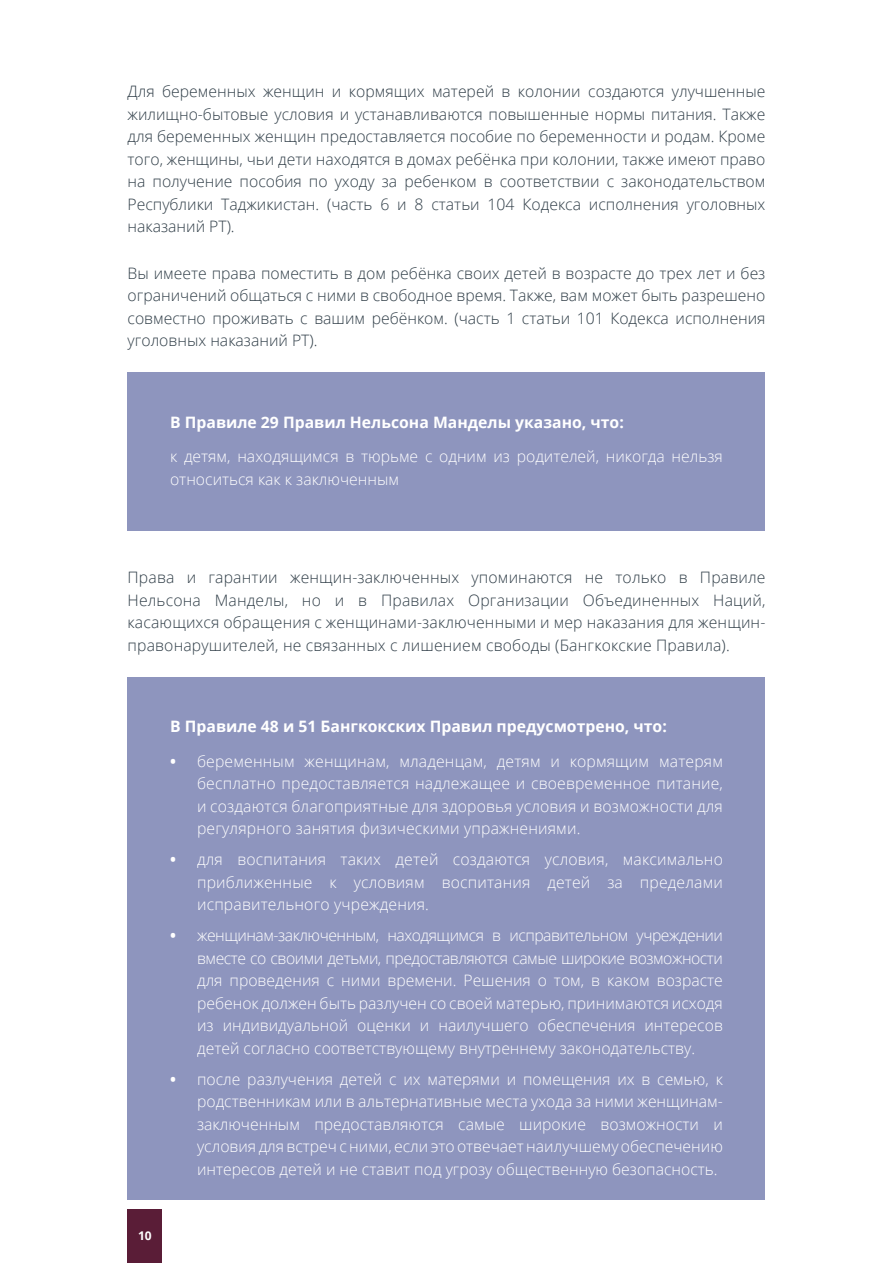
<style>
.page{position:relative;width:893px;height:1263px;background:#fff}
.page>*{position:absolute;margin:0;border:0;box-sizing:border-box;transform-origin:0 0}
.t1{font:300 15.75px/22.5px "Open Sans";color:#fff;text-align:justify}
.t2{font:300 15.75px/22.5px "Open Sans";color:#2f3d47;text-align:justify}
.t3{font:700 15.75px "Open Sans";color:#fff}
.t4{font:700 12px "Open Sans";color:#fff}
.s1{font-weight:700}
</style>
<div class="page">
<div style="left:128px;top:1209px;width:34px;height:54px;background:#5a1d37"></div>
<div style="left:128px;top:373px;width:637px;height:101px;background:#8e95be"></div>
<div style="left:128px;top:408px;width:637px;height:123px;background:#8e95be"></div>
<div style="left:128px;top:677px;width:637px;height:101px;background:#8e95be"></div>
<div style="left:128px;top:712px;width:637px;height:168px;background:#8e95be"></div>
<div style="left:128px;top:810px;width:637px;height:146px;background:#8e95be"></div>
<div style="left:128px;top:886px;width:637px;height:214px;background:#8e95be"></div>
<div style="left:128px;top:1030px;width:637px;height:169px;background:#8e95be"></div>
<p class="t2" style="left:128px;top:80px;width:639px">Для беременных женщин и кормящих матерей в колонии создаются улучшенные жилищно-бытовые условия и устанавливаются повышенные нормы питания. Также для беременных женщин предоставляется пособие по беременности и родам. Кроме того, женщины, чьи дети находятся в домах ребёнка при колонии, также имеют право на получение пособия по уходу за ребенком в соответствии с законодательством Республики Таджикистан. (часть 6 и 8 статьи 104 Кодекса исполнения уголовных наказаний РТ).</p>
<p class="t2" style="left:128px;top:261px;width:639px">Вы имеете права поместить в дом ребёнка своих детей в возрасте до трех лет и без ограничений общаться с ними в свободное время. Также, вам может быть разрешено совместно проживать с вашим ребёнком. (часть 1 статьи 101 Кодекса исполнения уголовных наказаний РТ).</p>
<p class="t3" style="left:170px;top:411px;width:455px">В Правиле 29 Правил Нельсона Манделы указано, что:</p>
<p class="t1" style="left:170px;top:445px;width:554px">к детям, находящимся в тюрьме с одним из родителей, никогда нельзя относиться как к заключенным</p>
<p class="t2" style="left:128px;top:566px;width:639px">Права и гарантии женщин-заключенных упоминаются не только в Правиле Нельсона Манделы, но и в Правилах Организации Объединенных Наций, касающихся обращения с женщинами-заключенными и мер наказания для женщин&shy;правонарушителей, не связанных с лишением свободы (Бангкокские Правила).</p>
<p class="t3" style="left:170px;top:715px;width:498px">В Правиле 48 и 51 Бангкокских Правил предусмотрено, что:</p>
<p class="t1" style="left:197px;top:749px;width:527px;text-indent:-27px"><span class="s1">•</span> беременным женщинам, младенцам, детям и кормящим матерям бесплатно предоставляется надлежащее и своевременное питание, и создаются благоприятные для здоровья условия и возможности для регулярного занятия физическими упражнениями.</p>
<p class="t1" style="left:197px;top:848px;width:527px;text-indent:-27px"><span class="s1">•</span> для воспитания таких детей создаются условия, максимально приближенные к условиям воспитания детей за пределами исправительного учреждения.</p>
<p class="t1" style="left:197px;top:924px;width:527px;text-indent:-27px"><span class="s1">•</span> женщинам-заключенным, находящимся в исправительном учреждении вместе со своими детьми, предоставляются самые широкие возможности для проведения с ними времени. Решения о том, в каком возрасте ребенок должен быть разлучен со своей матерью, принимаются исходя из индивидуальной оценки и наилучшего обеспечения интересов детей согласно соответствующему внутреннему законодательству.</p>
<p class="t1" style="left:197px;top:1067px;width:527px;text-indent:-27px"><span class="s1">•</span> после разлучения детей с их матерями и помещения их в семью, к родственникам или в альтернативные места ухода за ними женщинам&shy;заключенным предоставляются самые широкие возможности и условия для встреч с ними, если это отвечает наилучшему обеспечению интересов детей и не ставит под угрозу общественную безопасность.</p>
<p class="t4" style="left:138px;top:1227px;width:15px">10</p>
</div>
